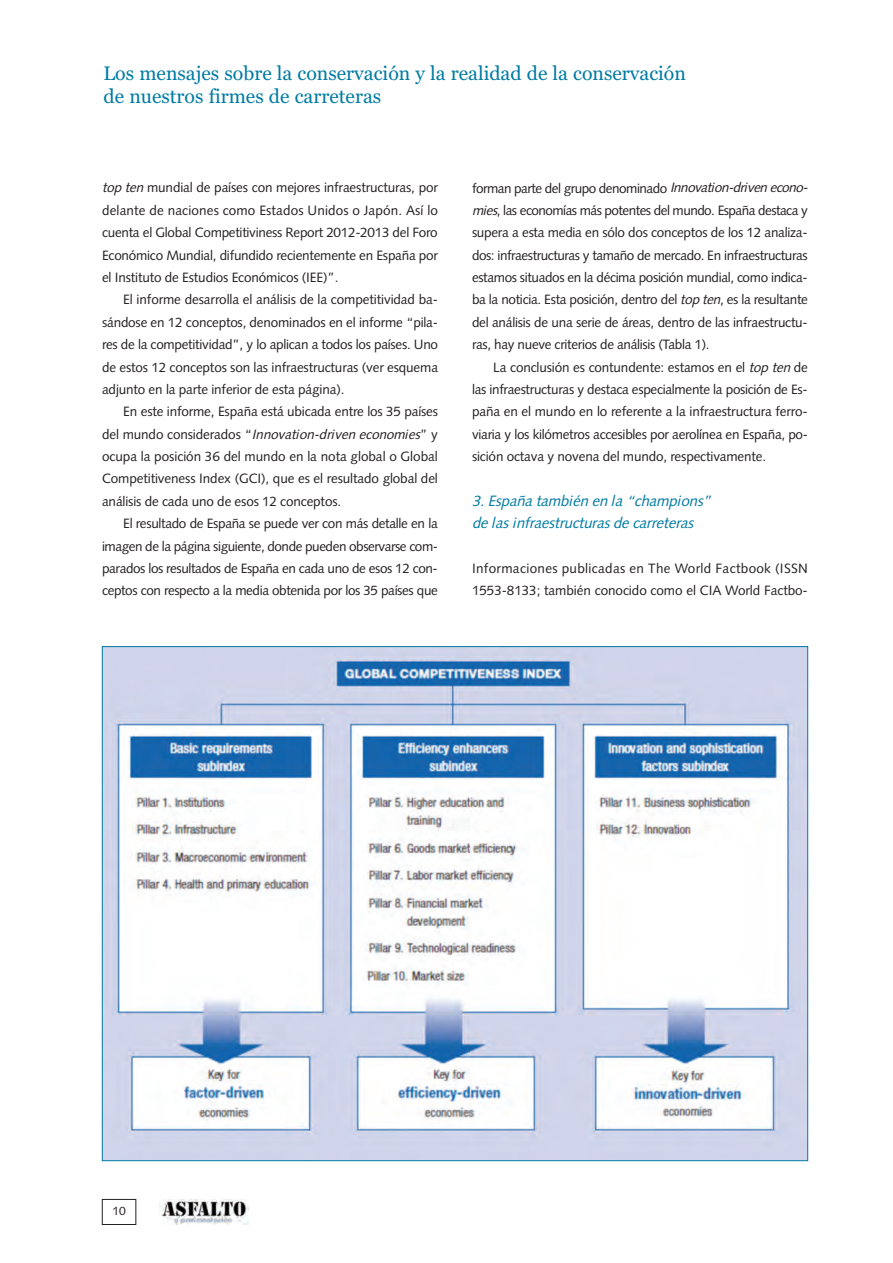
<style>
.page{position:relative;width:893px;height:1263px;background:#fff}
.page>*{position:absolute;margin:0;border:0;box-sizing:border-box;transform-origin:0 0}
.t1{font:19.5px/23.4px "Georgia";color:#007ba3}
.t2{font:italic 15px/22.4px "Syntax";color:#007ba3}
.t3{font:13.5px "Syntax";letter-spacing:-.02em;color:#231f20}
.t4{font:13.5px/22.4px "Syntax";letter-spacing:.025em;color:#231f20}
.t5{font:13.5px "Syntax";letter-spacing:-.04em;color:#231f20}
.t6{font:italic 13.5px "Syntax";color:#231f20}
.t7{font:13.5px "Syntax";letter-spacing:.01em;color:#231f20}
.t8{font:12px "Syntax";color:#231f20}
.s1{font-style:italic}
.s2{font-style:normal}
</style>
<div class="page">
<img style="left:160px;top:1200px;width:88px;height:24px">
<div style="left:102px;top:1199px;width:34px;height:26px;border:1px solid #231f20"></div>
<img style="left:104px;top:648px;width:702px;height:511px">
<p class="t1" style="left:104px;top:62px;width:584px">Los mensajes sobre la conservación y la realidad de la conservación de nuestros firmes de carreteras</p>
<p class="t3" style="left:102px;top:182px;width:337px"><span class="s1">top ten</span>mundial de países con mejores infraestructuras, por</p>
<p class="t7" style="left:102px;top:205px;width:337px">delante de naciones como Estados Unidos o Japón. Así lo</p>
<p class="t3" style="left:102px;top:227px;width:337px">cuenta el Global Competitiviness Report 2012-2013 del Foro</p>
<p class="t3" style="left:102px;top:249px;width:337px">Económico Mundial, difundido recientemente en España por</p>
<p class="t3" style="left:102px;top:272px;width:238px">el Instituto de Estudios Económicos (IEE)”.</p>
<p class="t3" style="left:123px;top:294px;width:316px">El informe desarrolla el análisis de la competitividad ba-</p>
<p class="t3" style="left:102px;top:317px;width:338px">sándose en 12 conceptos, denominados en el informe “pila-</p>
<p class="t3" style="left:102px;top:339px;width:338px">res de la competitividad”, y lo aplican a todos los países. Uno</p>
<p class="t3" style="left:102px;top:361px;width:338px">de estos 12 conceptos son las infraestructuras (ver esquema</p>
<p class="t3" style="left:102px;top:384px;width:244px">adjunto en la parte inferior de esta página).</p>
<p class="t3" style="left:123px;top:406px;width:316px">En este informe, España está ubicada entre los 35 países</p>
<p class="t6" style="left:102px;top:429px;width:337px"><span class="s2">d e l m u n d o co n s i d e rad o s “</span> Innovation-driven economies<span class="s2">” y</span></p>
<p class="t3" style="left:102px;top:451px;width:337px">ocupa la posición 36 del mundo en la nota global o Global</p>
<p class="t3" style="left:102px;top:473px;width:337px">Competitiveness Index (GCI), que es el resultado global del</p>
<p class="t3" style="left:102px;top:496px;width:241px">análisis de cada uno de esos 12 conceptos.</p>
<p class="t3" style="left:123px;top:518px;width:316px">El resultado de España se puede ver con más detalle en la</p>
<p class="t3" style="left:102px;top:540px;width:338px">imagen de la página siguiente, donde pueden observarse com-</p>
<p class="t3" style="left:102px;top:563px;width:337px">parados los resultados de España en cada uno de esos 12 con-</p>
<p class="t3" style="left:102px;top:585px;width:337px">ceptos con respecto a la media obtenida por los 35 países que</p>
<p class="t3" style="left:472px;top:182px;width:340px">forman parte del grupo denominado <span class="s1">Innovation-driven econo-</span></p>
<p class="t5" style="left:472px;top:205px;width:337px"><span class="s1">mies</span>, las economías más potentes del mundo. España destaca y</p>
<p class="t3" style="left:472px;top:227px;width:337px">supera a esta media en sólo dos conceptos de los 12 analiza-</p>
<p class="t3" style="left:472px;top:249px;width:337px">dos: infraestructuras y tamaño de mercado. En infraestructuras</p>
<p class="t3" style="left:472px;top:272px;width:337px">estamos situados en la décima posición mundial, como indica-</p>
<p class="t3" style="left:472px;top:294px;width:337px">ba la noticia. Esta posición, dentro del <span class="s1">top ten</span>, es la resultante</p>
<p class="t3" style="left:472px;top:317px;width:337px">del análisis de una serie de áreas, dentro de las infraestructu-</p>
<p class="t3" style="left:472px;top:339px;width:239px">ras, hay nueve criterios de análisis (Tabla 1).</p>
<p class="t3" style="left:493px;top:361px;width:316px">La conclusión es contundente: estamos en el <span class="s1">top ten</span>de</p>
<p class="t3" style="left:472px;top:384px;width:337px">las infraestructuras y destaca especialmente la posición de Es-</p>
<p class="t3" style="left:472px;top:406px;width:337px">paña en el mundo en lo referente a la infraestructura ferro-</p>
<p class="t3" style="left:472px;top:429px;width:338px">viaria y los kilómetros accesibles por aerolínea en España, po-</p>
<p class="t3" style="left:472px;top:451px;width:296px">sición octava y novena del mundo, respectivamente.</p>
<p class="t2" style="left:472px;top:491px;width:244px">3.España también en la “champions” de lasinfraestructurasde carreteras</p>
<p class="t4" style="left:472px;top:558px;width:337px">Informaciones publicadas en The World Factbook (ISSN<br>1553-8133; también conocido como el CIA World Factbo-</p>
<p class="t8" style="left:112px;top:1206px;width:15px">10</p>
</div>
